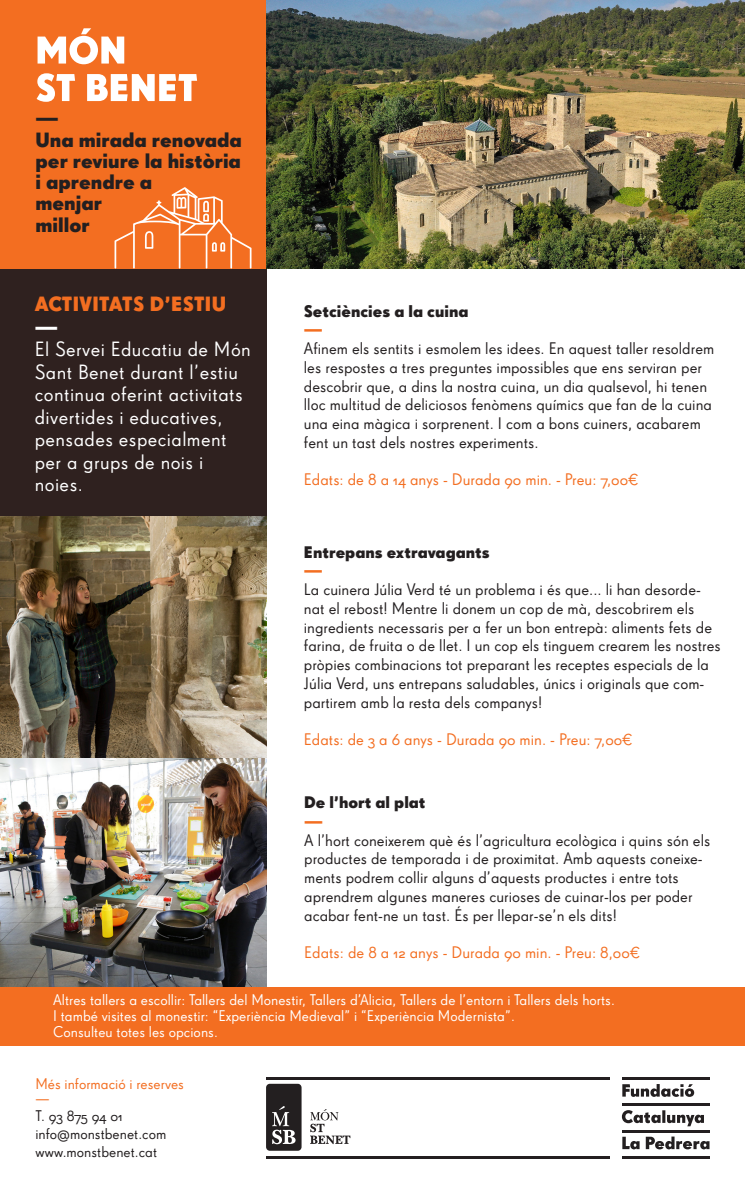
<style>
.page{position:relative;width:745px;height:1180px;background:#fff}
.page>*{position:absolute;margin:0;border:0;box-sizing:border-box;transform-origin:0 0}
.t1{font:20px/22.5px "Super Grotesk A";letter-spacing:.02em;color:#fff}
.t2{font:700 20px/21.2px "Super Grotesk A";color:#231f20;text-align:justify}
.t3{font:700 20px "Super Grotesk A";letter-spacing:.02em;color:#f36e21}
.t4{font:16.25px/18.8px "Super Grotesk A";color:#231f20}
.t5{font:16.25px "Super Grotesk A";color:#f36e21}
.t6{font:700 16.25px "Super Grotesk A";color:#231f20}
.t7{font:700 16.25px "Super Grotesk A";color:#f36e21}
.t8{font:15px "Super Grotesk A";color:#fff}
.t9{font:15px "Super Grotesk A";color:#231f20}
.t10{font:15px "Super Grotesk A";color:#f36e21}
.s1{font-weight:700}
</style>
<div class="page">
<div style="left:0;top:268px;width:266px;height:249px;background:#2f211f"></div>
<div style="left:0;top:0;width:266px;height:269px;background:#f36e21"></div>
<svg style="left:114px;top:187px;width:137px;height:82px"></svg>
<svg style="left:37px;top:73px;width:160px;height:29px"></svg>
<svg style="left:38px;top:28px;width:86px;height:36px"></svg>
<img style="left:266px;top:0;width:478px;height:269px">
<img style="left:0;top:516px;width:266px;height:471px">
<svg style="left:622px;top:1084px;width:71px;height:13px"></svg>
<hr style="left:622px;top:1077px;width:87px;height:3px;background:#231f20">
<hr style="left:622px;top:1103px;width:87px;height:3px;background:#231f20">
<hr style="left:622px;top:1130px;width:87px;height:2px;background:#231f20">
<hr style="left:622px;top:1156px;width:87px;height:3px;background:#231f20">
<svg style="left:622px;top:1136px;width:87px;height:13px"></svg>
<svg style="left:621px;top:1110px;width:82px;height:16px"></svg>
<hr style="left:266px;top:1077px;width:343px;height:3px;background:#231f20">
<hr style="left:266px;top:1156px;width:343px;height:3px;background:#231f20">
<svg style="left:266px;top:1084px;width:35px;height:67px"></svg>
<svg style="left:310px;top:1109px;width:40px;height:35px"></svg>
<div style="left:0;top:987px;width:744px;height:58px;background:#f36e21"></div>
<p class="t2" style="left:35px;top:108px;width:25px">—</p>
<p class="t2" style="left:35px;top:129px;width:208px">Una mirada renovada per reviure la història i aprendre a</p>
<p class="t2" style="left:35px;top:193px;width:68px">menjar</p>
<p class="t2" style="left:35px;top:214px;width:56px">millor</p>
<p class="t3" style="left:35px;top:292px;width:193px">ACTIVITATS D’ESTIU</p>
<p class="t1" style="left:35px;top:316px;width:217px"><span class="s1">—<br></span>El Servei Educatiu de Món<br>Sant Benet durant l’estiu continua oferint activitats divertides i educatives, pensades especialment per a grups de nois i noies.</p>
<p class="t6" style="left:304px;top:301px;width:166px">Setciències a la cuina</p>
<p class="t7" style="left:304px;top:319px;width:20px">—</p>
<p class="t4" style="left:304px;top:339px;width:411px">Afinem els sentits i esmolem les idees. En aquest taller resoldrem les respostes a tres preguntes impossibles que ens serviran per descobrir que, a dins la nostra cuina, un dia qualsevol, hi tenen lloc multitud de deliciosos fenòmens químics que fan de la cuina una eina màgica i sorprenent. I com a bons cuiners, acabarem fent un tast dels nostres experiments.</p>
<p class="t5" style="left:304px;top:470px;width:336px">Edats: de 8 a 14 anys - Durada 90 min. - Preu: 7,00€</p>
<p class="t6" style="left:304px;top:542px;width:187px">Entrepans extravagants</p>
<p class="t7" style="left:304px;top:560px;width:20px">—</p>
<p class="t4" style="left:304px;top:580px;width:418px">La cuinera Júlia Verd té un problema i és que... li han desorde&shy;nat el rebost! Mentre li donem un cop de mà, descobrirem els ingredients necessaris per a fer un bon entrepà: aliments fets de farina, de fruita o de llet. I un cop els tinguem crearem les nostres pròpies combinacions tot preparant les receptes especials de la Júlia Verd, uns entrepans saludables, únics i originals que com&shy;partirem amb la resta dels companys!</p>
<p class="t5" style="left:304px;top:730px;width:330px">Edats: de 3 a 6 anys - Durada 90 min. - Preu: 7,00€</p>
<p class="t6" style="left:304px;top:792px;width:123px">De l’hort al plat</p>
<p class="t7" style="left:304px;top:811px;width:20px">—</p>
<p class="t4" style="left:304px;top:831px;width:407px">A l’hort coneixerem què és l’agricultura ecològica i quins són els</p>
<p class="t4" style="left:304px;top:849px;width:400px">productes de temporada i de proximitat. Amb aquests coneixe&shy;ments podrem collir alguns d’aquests productes i entre tots aprendrem algunes maneres curioses de cuinar-los per poder acabar fent-ne un tast. És per llepar-se’n els dits!</p>
<p class="t5" style="left:304px;top:943px;width:337px">Edats: de 8 a 12 anys - Durada 90 min. - Preu: 8,00€</p>
<p class="t8" style="left:53px;top:991px;width:563px">Altres tallers a escollir: Tallers del Monestir, Tallers d’Alicia, Tallers de l’entorn i Tallers dels horts.</p>
<p class="t8" style="left:53px;top:1007px;width:463px">I també visites al monestir: “Experiència Medieval” i “Experiència Modernista”.</p>
<p class="t8" style="left:53px;top:1023px;width:166px">Consulteu totes les opcions.</p>
<p class="t10" style="left:35px;top:1075px;width:150px">Més informació i reserves</p>
<p class="t10" style="left:35px;top:1089px;width:16px">—</p>
<p class="t9" style="left:35px;top:1107px;width:89px">T. 93 875 94 01</p>
<p class="t9" style="left:35px;top:1125px;width:132px">info@monstbenet.com</p>
<p class="t9" style="left:35px;top:1143px;width:123px">www.monstbenet.cat</p>
</div>
